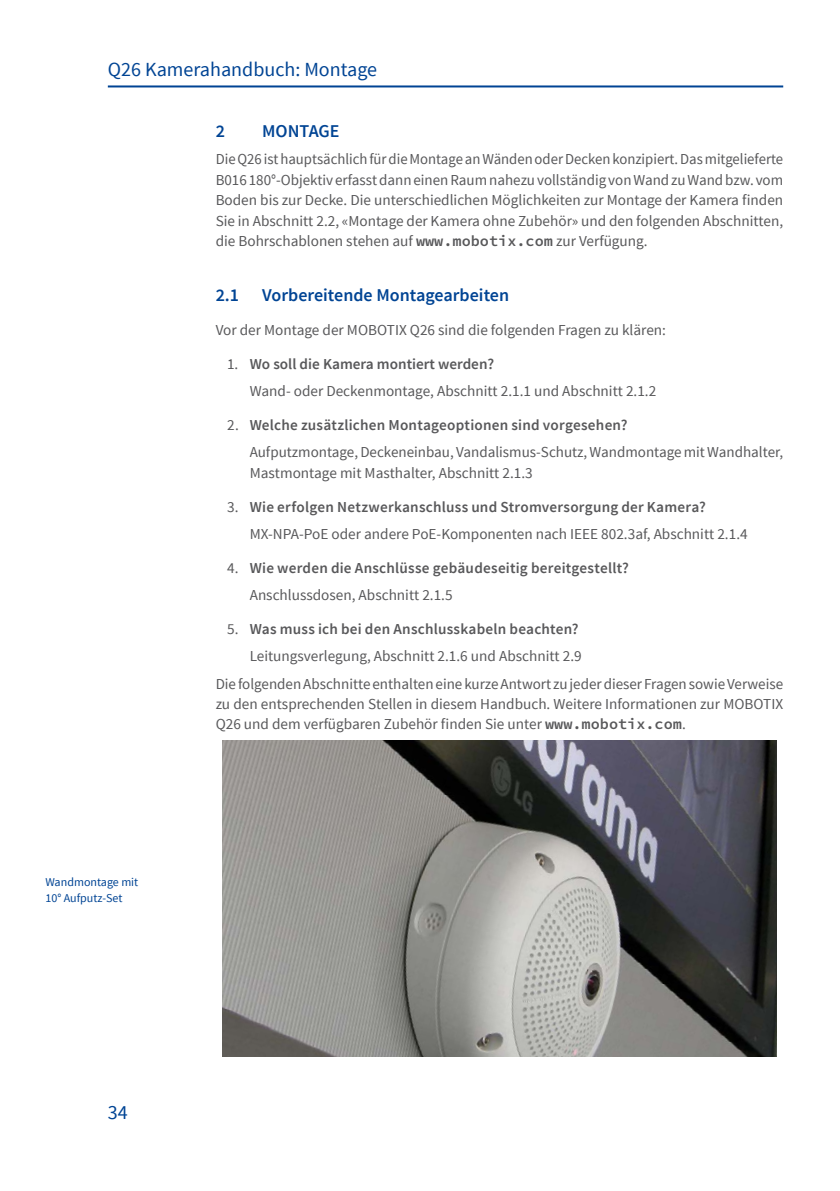
<style>
.page{position:relative;width:840px;height:1191px;background:#fff}
.page>*{position:absolute;margin:0;border:0;box-sizing:border-box;transform-origin:0 0}
.t1{font:20px "Source Sans Pro";color:#004494}
.t2{font:600 18px "Source Sans Pro";color:#004494}
.t3{font:15.2px/20.4px "Source Sans Pro";color:#58585a}
.t4{font:600 15.2px/27.2px "Source Sans Pro";letter-spacing:.015em;color:#58585a}
.t5{font:12px/16px "Source Sans Pro";color:#004494}
.s1{font-family:"Source Code Pro";font-weight:600}
.s2{font-weight:600}
.s3{font-weight:400}
</style>
<div class="page">
<hr style="left:108px;top:85px;width:674px;height:2px;background:#004494">
<img style="left:222px;top:740px;width:554px;height:316px">
<h1 class="t1" style="left:108px;top:57px;width:271px">Q26 Kamerahandbuch: Montage</h1>
<p class="t5" style="left:45px;top:874px;width:94px">Wandmontage mit<br>10° Aufputz-Set</p>
<p class="t2" style="left:215px;top:120px;width:11px">2</p>
<p class="t2" style="left:262px;top:120px;width:79px">MONTAGE</p>
<p class="t3" style="left:215px;top:149px;width:568px;text-align:justify">DieQ26 isthauptsächlichfürdieMontage anWändenoderDeckenkonzipiert.Dasmitgelieferte B016 180°-Objektiv erfasst dann einen Raum nahezu vollständig von Wand zu Wand bzw. vom Boden bis zur Decke. Die unterschiedlichen Möglichkeiten zur Montage der Kamera finden Sie in Abschnitt 2.2, «Montage der Kamera ohne Zubehör» und den folgenden Abschnitten, die Bohrschablonen stehen auf <span class="s1">www.mobotix.com</span> zur Verfügung.</p>
<p class="t2" style="left:215px;top:283px;width:25px">2.1</p>
<p class="t2" style="left:262px;top:283px;width:248px">Vorbereitende Montagearbeiten</p>
<p class="t3" style="left:215px;top:320px;width:451px">Vor der Montage der MOBOTIX Q26 sind die folgenden Fragen zu klären:</p>
<p class="t3" style="left:249px;top:350px;width:408px;line-height:27.2px;text-indent:-23px">1. <span class="s2">Wo soll die Kamera montiert werden?<br></span>Wand- oder Deckenmontage, Abschnitt 2.1.1 und Abschnitt 2.1.2</p>
<p class="t3" style="left:249px;top:411px;width:534px;line-height:27.2px;text-indent:-23px">2. <span class="s2">Welche zusätzlichen Montageoptionen sind vorgesehen?<br></span>Aufputzmontage, Deckeneinbau, Vandalismus-Schutz, Wandmontage mit Wandhalter,</p>
<p class="t3" style="left:249px;top:462px;width:284px">Mastmontage mit Masthalter, Abschnitt 2.1.3</p>
<p class="t3" style="left:249px;top:493px;width:499px;line-height:27.2px;text-indent:-23px">3. <span class="s2">Wie erfolgen Netzwerkanschluss und Stromversorgung der Kamera?<br></span>MX-NPA-PoE oder andere PoE-Komponenten nach IEEE 802.3af, Abschnitt 2.1.4</p>
<p class="t4" style="left:249px;top:554px;width:380px;text-indent:-23px"><span class="s3">4.</span> Wie werden die Anschlüsse gebäudeseitig bereitgestellt?<br><span class="s3">Anschlussdosen, Abschnitt 2.1.5</span></p>
<p class="t4" style="left:227px;top:616px;width:353px"><span class="s3">5.</span> Was muss ich bei den Anschlusskabeln beachten?</p>
<p class="t3" style="left:249px;top:646px;width:333px">Leitungsverlegung, Abschnitt 2.1.6 und Abschnitt 2.9</p>
<p class="t3" style="left:215px;top:673px;width:568px">Die folgendenAbschnitte enthalteneine kurzeAntwort zujederdieser Fragensowie Verweise</p>
<p class="t3" style="left:215px;top:694px;width:568px">zu den entsprechenden Stellen in diesem Handbuch. Weitere Informationen zur MOBOTIX<br>Q26 und dem verfügbaren Zubehör finden Sie unter <span class="s1">www.mobotix.com</span>.</p>
<h1 class="t1" style="left:108px;top:1099px;width:21px">34</h1>
</div>
